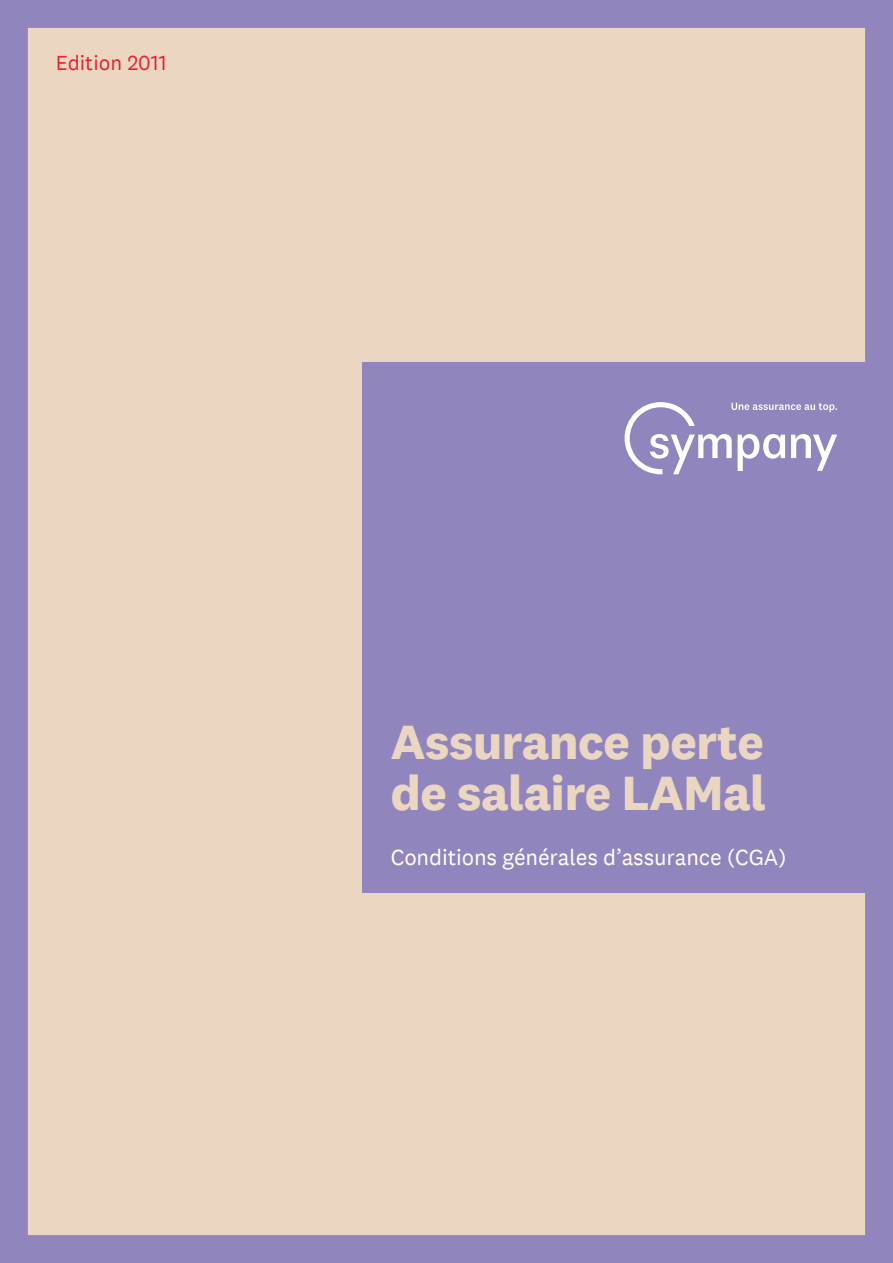
<style>
.page{position:relative;width:893px;height:1263px;background:#fff}
.page>*{position:absolute;margin:0;border:0;box-sizing:border-box;transform-origin:0 0}
.t1{font:700 49.5px/51px "National 2";letter-spacing:-.005em;color:#ebd7c1}
.t2{font:22.5px "National 2";letter-spacing:-.005em;color:#fff}
.t3{font:21px "National 2";color:#e62334}
</style>
<div class="page">
<div style="left:14px;top:14px;width:865px;height:1235px;background:#ebd7c1"></div>
<div style="left:0;top:0;width:893px;height:1263px;border:28px solid #9185be"></div>
<div style="left:363px;top:363px;width:530px;height:530px;background:#9185be"></div>
<svg style="left:625px;top:402px;width:212px;height:72px"></svg>
<p class="t3" style="left:56px;top:50px;width:113px">Edition 2011</p>
<h1 class="t1" style="left:391px;top:715px;width:377px">Assurance perte de salaire LAMal</h1>
<p class="t2" style="left:391px;top:844px;width:397px">Conditions générales d’assurance (CGA)</p>
</div>
